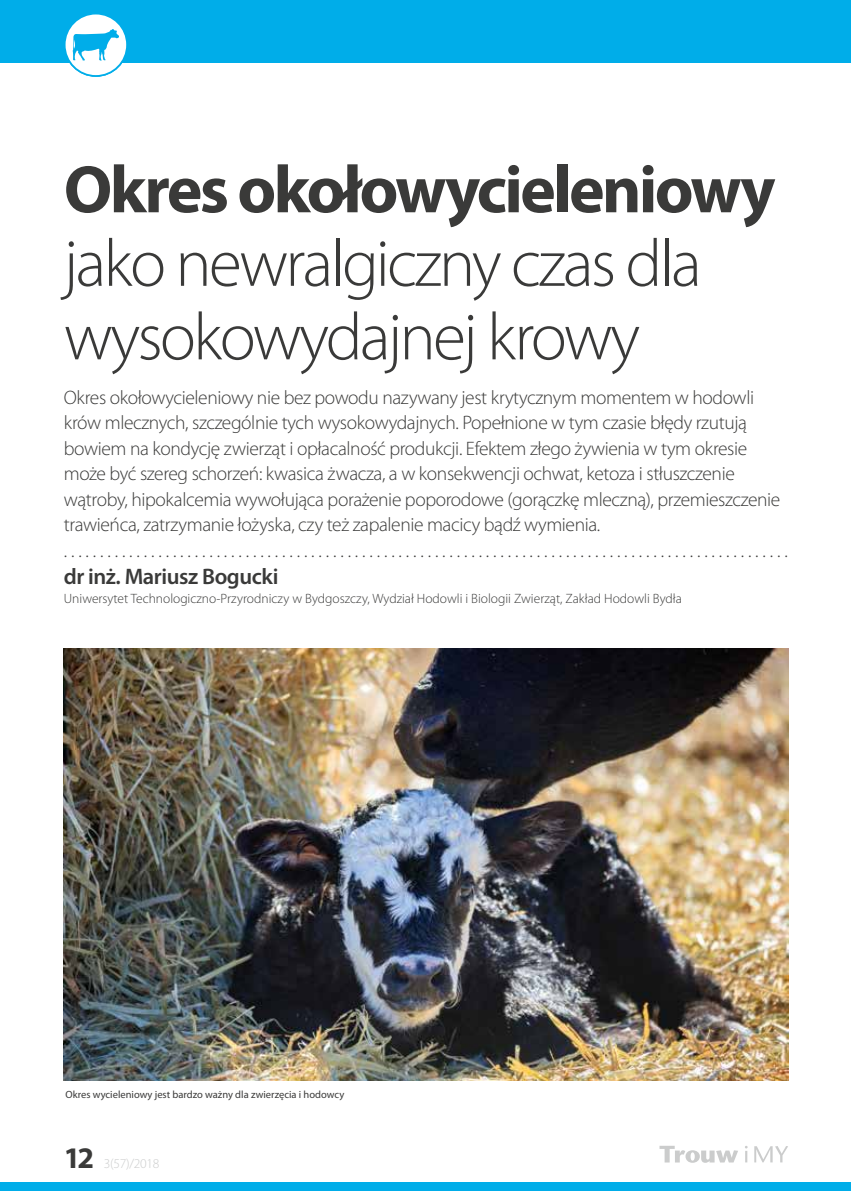
<style>
.page{position:relative;width:851px;height:1191px;background:#fff}
.page>*{position:absolute;margin:0;border:0;box-sizing:border-box;transform-origin:0 0}
.t1{font:300 67.5px/73.5px "Myriad Pro";letter-spacing:-.04em;color:#3a3a39}
.t2{font:700 67.5px "Myriad Pro";letter-spacing:-.04em;color:#3a3a39}
.t3{font:600 22.5px "Myriad Pro";letter-spacing:-.02em;color:#3a3a39}
.t4{font:300 19.5px/25.5px "Myriad Pro";letter-spacing:-.02em;color:#3a3a39}
.t5{font:300 13.5px "Myriad Pro";color:#3a3a39}
.t6{font:300 13.5px "Myriad Pro";letter-spacing:-.02em;color:#cbcccc}
.t7{font:10.5px "Myriad Pro";color:#3a3a39}
.s1{font-weight:700;font-size:30px;color:#3a3a39}
</style>
<div class="page">
<svg style="left:745px;top:1146px;width:2px;height:16px"></svg>
<svg style="left:754px;top:1146px;width:34px;height:16px"></svg>
<svg style="left:659px;top:1145px;width:79px;height:17px"></svg>
<div style="left:0;top:1181px;width:850px;height:10px;background:#00ade9"></div>
<div style="left:0;top:0;width:850px;height:63px;background:#00ade9"></div>
<div style="left:65px;top:14px;width:62px;height:62px;background:#fff;border-radius:50%"></div>
<div style="left:64px;top:13px;width:64px;height:64px;border:2px solid #00ade9;border-radius:50%"></div>
<svg style="left:73px;top:29px;width:46px;height:32px"></svg>
<img style="left:64px;top:648px;width:724px;height:432px">
<h1 class="t2" style="left:64px;top:145px;width:713px">Okres okołowycieleniowy</h1>
<h1 class="t1" style="left:64px;top:226px;width:639px">jako newralgiczny czas dla wysokowydajnej krowy</h1>
<p class="t4" style="left:64px;top:384px;width:725px">Okres okołowycieleniowy nie bez powodu nazywany jest krytycznym momentem w hodowli krów mlecznych, szczególnie tych wysokowydajnych. Popełnione w tym czasie błędy rzutują bowiem na kondycję zwierząt i opłacalność produkcji. Efektem złego żywienia w tym okresie może być szereg schorzeń: kwasica żwacza, a w konsekwencji ochwat, ketoza i stłuszczenie wątroby, hipokalcemia wywołująca porażenie poporodowe (gorączkę mleczną), przemieszczenie trawieńca, zatrzymanie łożyska, czy też zapalenie macicy bądź wymienia. ....................................................................................................</p>
<p class="t3" style="left:64px;top:562px;width:216px">dr inż. Mariusz Bogucki</p>
<p class="t5" style="left:64px;top:590px;width:619px">U niwersytet Technologiczno-Przyrodniczy w Bydgoszczy, Wydział Hodowli i Biologii Zwierząt, Zakład Hodowli Bydła</p>
<p class="t7" style="left:66px;top:1088px;width:280px">Okres wycieleniowy jest bardzo ważny dla zwierzęcia i hodowcy</p>
<p class="t6" style="left:64px;top:1155px;width:97px"><span class="s1">12</span> 3(57)/2018</p>
</div>
